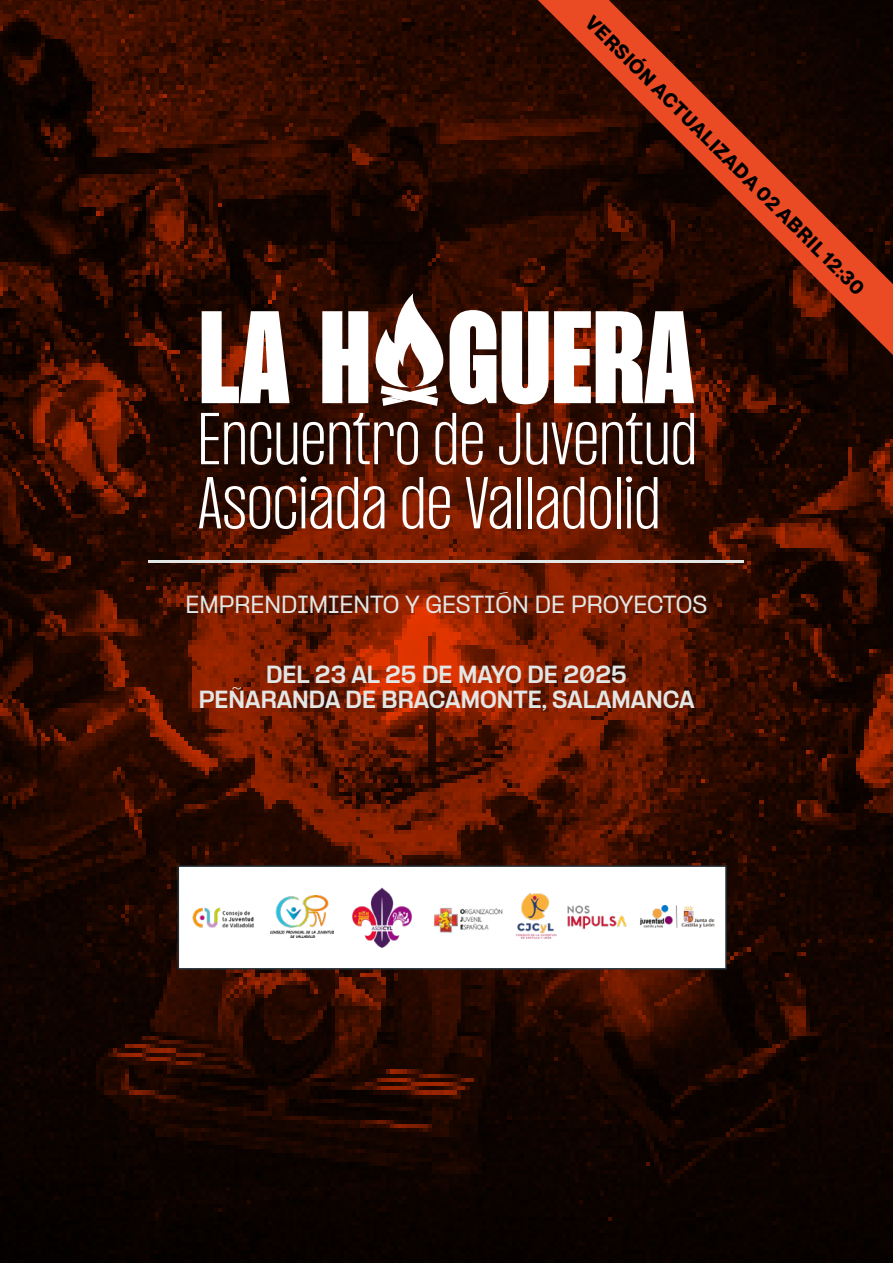
<style>
.page{position:relative;width:893px;height:1263px;background:#fff}
.page>*{position:absolute;margin:0;border:0;box-sizing:border-box;transform-origin:0 0}
.t1{font:800 21px/25px "PP Formula";color:#e2e7e6;text-align:center}
.t2{font:500 21px "PP Formula";color:#e2e7e6}
.t3{font:700 19.5px "PP Neue Montreal";color:#000}
</style>
<div class="page">
<img style="left:0;top:0;width:893px;height:1263px">
<div style="left:178px;top:865px;width:549px;height:104px;background:#fff;border:2px solid #233038"></div>
<hr style="left:149px;top:560px;width:595px;height:3px;background:#e2e7e6">
<svg style="left:202px;top:311px;width:88px;height:92px"></svg>
<svg style="left:502px;top:311px;width:46px;height:93px"></svg>
<svg style="left:554px;top:355px;width:140px;height:48px"></svg>
<svg style="left:322px;top:293px;width:174px;height:113px"></svg>
<svg style="left:201px;top:413px;width:44px;height:51px"></svg>
<svg style="left:251px;top:422px;width:20px;height:43px"></svg>
<svg style="left:277px;top:422px;width:20px;height:43px"></svg>
<svg style="left:303px;top:413px;width:115px;height:52px"></svg>
<svg style="left:435px;top:413px;width:21px;height:52px"></svg>
<svg style="left:462px;top:422px;width:21px;height:43px"></svg>
<svg style="left:499px;top:413px;width:21px;height:52px"></svg>
<svg style="left:526px;top:422px;width:70px;height:43px"></svg>
<svg style="left:602px;top:413px;width:65px;height:52px"></svg>
<svg style="left:673px;top:413px;width:21px;height:52px"></svg>
<svg style="left:199px;top:476px;width:185px;height:53px"></svg>
<svg style="left:403px;top:477px;width:20px;height:52px"></svg>
<svg style="left:429px;top:486px;width:21px;height:43px"></svg>
<svg style="left:466px;top:477px;width:45px;height:52px"></svg>
<hr style="left:517px;top:477px;width:4px;height:51px;background:#fff">
<hr style="left:528px;top:477px;width:3px;height:51px;background:#fff">
<svg style="left:537px;top:486px;width:21px;height:43px"></svg>
<svg style="left:564px;top:477px;width:20px;height:52px"></svg>
<svg style="left:590px;top:486px;width:21px;height:43px"></svg>
<hr style="left:617px;top:477px;width:3px;height:51px;background:#fff">
<svg style="left:626px;top:476px;width:31px;height:53px"></svg>
<img style="left:516px;top:893px;width:40px;height:46px">
<img style="left:192px;top:907px;width:62px;height:21px">
<img style="left:271px;top:895px;width:63px;height:43px">
<img style="left:352px;top:887px;width:60px;height:61px">
<img style="left:433px;top:907px;width:70px;height:26px">
<img style="left:567px;top:905px;width:60px;height:25px">
<img style="left:639px;top:906px;width:76px;height:21px">
<svg style="left:538px;top:0;width:355px;height:355px;background:#4b1c10"></svg>
<p class="t3" style="left:597px;top:10px;width:387px;rotate:45deg">VERSIÓN ACTUALIZADA 02 ABRIL 12:30</p>
<p class="t2" style="left:186px;top:591px;width:523px">EMPRENDIMIENTO Y GESTIÓN DE PROYECTOS</p>
<p class="t1" style="left:199px;top:662px;width:497px">DEL 23 AL 25 DE MAYO DE 2025<br>PEÑARANDA DE BRACAMONTE, SALAMANCA</p>
</div>
